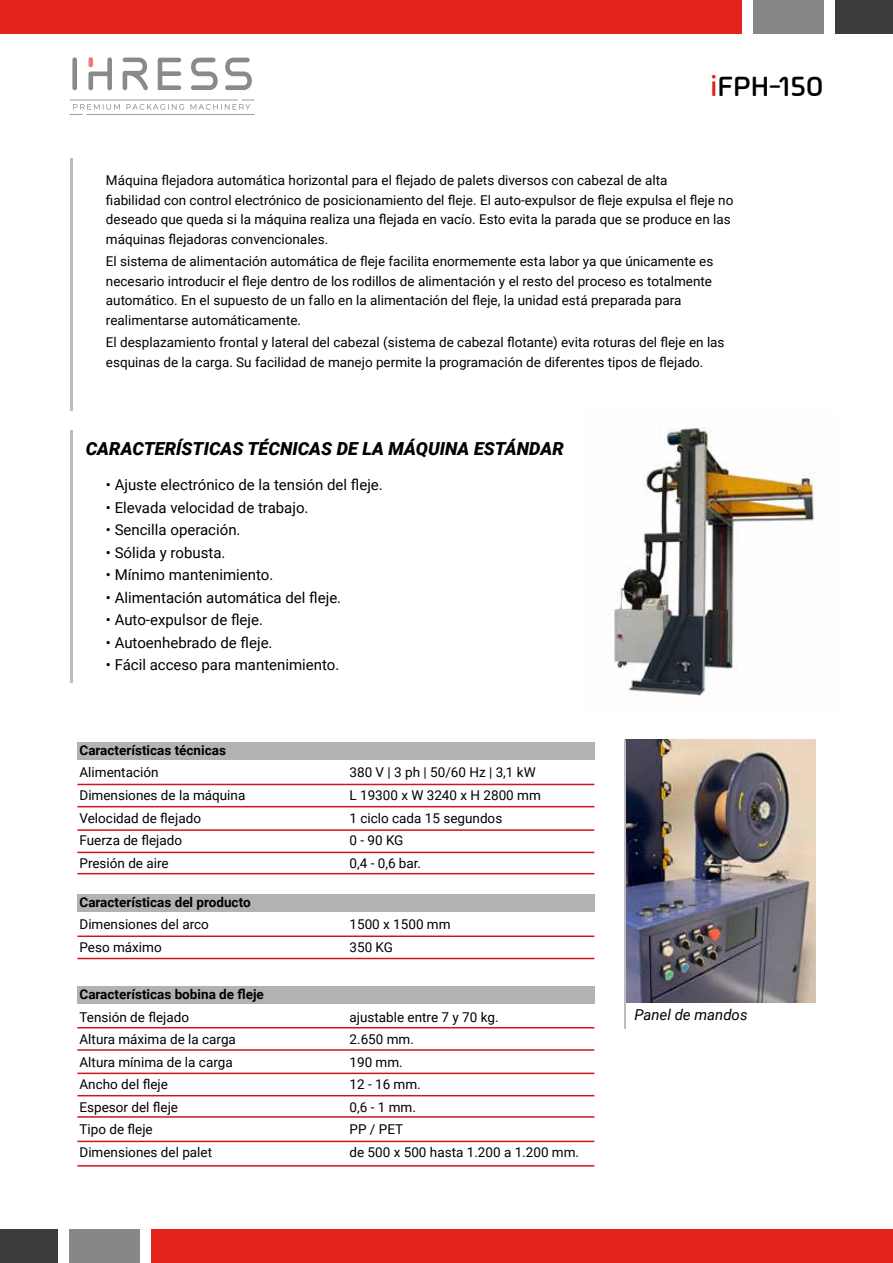
<style>
.page{position:relative;width:893px;height:1263px;background:#fff}
.page>*{position:absolute;margin:0;border:0;box-sizing:border-box;transform-origin:0 0}
.t1{font:500 29.4px "Ample Soft";color:#000}
.t2{font:italic 900 18px "Roboto";color:#000}
.t3{font:15px "Roboto";color:#000}
.t4{font:italic 15px "Roboto";color:#000}
.t5{font:13.5px/19.5px "Roboto";color:#000}
.t6{font:700 13.5px "Roboto";color:#000}
.s1{color:#e2241c}
</style>
<div class="page">
<div style="left:0;top:0;width:742px;height:34px;background:#e2241c"></div>
<div style="left:835px;top:0;width:58px;height:34px;background:#3c3c3b"></div>
<div style="left:753px;top:0;width:70px;height:34px;background:#878787"></div>
<div style="left:151px;top:1229px;width:742px;height:34px;background:#e2241c"></div>
<div style="left:0;top:1229px;width:58px;height:34px;background:#3c3c3b"></div>
<div style="left:70px;top:1229px;width:70px;height:34px;background:#878787"></div>
<svg style="left:126px;top:104px;width:58px;height:6px"></svg>
<hr style="left:86px;top:114px;width:168px;height:1px;background:#3c3c3b">
<svg style="left:70px;top:104px;width:50px;height:11px"></svg>
<hr style="left:70px;top:100px;width:168px;height:1px;background:#3c3c3b">
<svg style="left:191px;top:100px;width:63px;height:10px"></svg>
<svg style="left:123px;top:58px;width:25px;height:32px"></svg>
<svg style="left:158px;top:58px;width:23px;height:32px"></svg>
<div style="left:72px;top:57px;width:5px;height:33px;background:#8a8a89;border-radius:2px"></div>
<svg style="left:88px;top:57px;width:24px;height:33px"></svg>
<div style="left:88px;top:57px;width:5px;height:10px;background:#ed7b76;border-radius:2px"></div>
<svg style="left:191px;top:58px;width:27px;height:32px"></svg>
<svg style="left:225px;top:58px;width:27px;height:32px"></svg>
<hr style="left:70px;top:430px;width:3px;height:252px;background:#bdbbbe">
<hr style="left:70px;top:158px;width:3px;height:253px;background:#bdbbbe">
<img style="left:625px;top:740px;width:191px;height:262px">
<hr style="left:624px;top:740px;width:1px;height:288px;background:#bdbbbe">
<div style="left:77px;top:742px;width:517px;height:17px;background:#b3b2b2"></div>
<hr style="left:77px;top:784px;width:517px;height:1px;background:#cd1719">
<hr style="left:77px;top:806px;width:517px;height:1px;background:#cd1719">
<hr style="left:77px;top:829px;width:517px;height:2px;background:#cd1719">
<hr style="left:77px;top:852px;width:517px;height:1px;background:#cd1719">
<hr style="left:77px;top:873px;width:517px;height:1px;background:#cd1719">
<div style="left:77px;top:894px;width:517px;height:17px;background:#b3b2b2"></div>
<hr style="left:77px;top:935px;width:517px;height:2px;background:#cd1719">
<hr style="left:77px;top:958px;width:517px;height:1px;background:#cd1719">
<div style="left:77px;top:987px;width:517px;height:17px;background:#b3b2b2"></div>
<hr style="left:77px;top:1027px;width:517px;height:1px;background:#cd1719">
<hr style="left:77px;top:1049px;width:517px;height:2px;background:#cd1719">
<hr style="left:77px;top:1072px;width:517px;height:2px;background:#cd1719">
<hr style="left:77px;top:1095px;width:517px;height:1px;background:#cd1719">
<hr style="left:77px;top:1116px;width:517px;height:2px;background:#cd1719">
<hr style="left:77px;top:1141px;width:517px;height:1px;background:#cd1719">
<hr style="left:77px;top:1165px;width:517px;height:1px;background:#cd1719">
<img style="left:614px;top:427px;width:201px;height:269px">
<h1 class="t1" style="left:710px;top:70px;width:114px"><span class="s1">i</span>FPH-150</h1>
<p class="t5" style="left:106px;top:170px;width:629px">Máquina flejadora automática horizontal para el flejado de palets diversos con cabezal de alta<br>fiabilidad con control electrónico de posicionamiento del fleje. El auto-expulsor de fleje expulsa el fleje no deseado que queda si la máquina realiza una flejada en vacío. Esto evita la parada que se produce en las máquinas flejadoras convencionales.</p>
<p class="t5" style="left:106px;top:251px;width:609px">El sistema de alimentación automática de fleje facilita enormemente esta labor ya que únicamente es necesario introducir el fleje dentro de los rodillos de alimentación y el resto del proceso es totalmente automático. En el supuesto de un fallo en la alimentación del fleje, la unidad está preparada para realimentarse automáticamente.</p>
<p class="t5" style="left:106px;top:332px;width:620px">El desplazamiento frontal y lateral del cabezal (sistema de cabezal flotante) evita roturas del fleje en las esquinas de la carga. Su facilidad de manejo permite la programación de diferentes tipos de flejado.</p>
<h2 class="t2" style="left:86px;top:436px;width:480px">CARACTERÍSTICAS TÉCNICAS DE LA MÁQUINA ESTÁNDAR</h2>
<p class="t3" style="left:106px;top:475px;width:278px">• Ajuste electrónico de la tensión del fleje.</p>
<p class="t3" style="left:106px;top:497px;width:204px">• Elevada velocidad de trabajo.</p>
<p class="t3" style="left:106px;top:520px;width:136px">• Sencilla operación.</p>
<p class="t3" style="left:106px;top:542px;width:121px">• Sólida y robusta.</p>
<p class="t3" style="left:106px;top:565px;width:169px">• Mínimo mantenimiento.</p>
<p class="t3" style="left:106px;top:587px;width:237px">• Alimentación automática del fleje.</p>
<p class="t3" style="left:106px;top:610px;width:159px">• Auto-expulsor de fleje.</p>
<p class="t3" style="left:106px;top:632px;width:168px">• Autoenhebrado de fleje.</p>
<p class="t3" style="left:106px;top:655px;width:235px">• Fácil acceso para mantenimiento.</p>
<p class="t6" style="left:80px;top:741px;width:148px">Características técnicas</p>
<p class="t5" style="left:80px;top:762px;width:81px">Alimentación</p>
<p class="t5" style="left:350px;top:762px;width:188px">380 V | 3 ph | 50/60 Hz | 3,1 kW</p>
<p class="t5" style="left:80px;top:785px;width:167px">Dimensiones de la máquina</p>
<p class="t5" style="left:350px;top:785px;width:193px">L 19300 x W 3240 x H 2800 mm</p>
<p class="t5" style="left:80px;top:807px;width:123px">Velocidad de flejado</p>
<p class="t5" style="left:350px;top:807px;width:154px">1 ciclo cada 15 segundos</p>
<p class="t5" style="left:80px;top:830px;width:104px">Fuerza de flejado</p>
<p class="t5" style="left:350px;top:830px;width:55px">0 - 90 KG</p>
<p class="t5" style="left:80px;top:852px;width:91px">Presión de aire</p>
<p class="t5" style="left:350px;top:852px;width:73px">0,4 - 0,6 bar.</p>
<p class="t6" style="left:80px;top:892px;width:173px">Características del producto</p>
<p class="t5" style="left:80px;top:914px;width:131px">Dimensiones del arco</p>
<p class="t5" style="left:350px;top:914px;width:103px">1500 x 1500 mm</p>
<p class="t5" style="left:80px;top:937px;width:84px">Peso máximo</p>
<p class="t5" style="left:350px;top:937px;width:45px">350 KG</p>
<p class="t6" style="left:80px;top:985px;width:186px">Características bobina de fleje</p>
<p class="t5" style="left:80px;top:1007px;width:111px">Tensión de flejado</p>
<p class="t5" style="left:350px;top:1007px;width:151px">ajustable entre 7 y 70 kg.</p>
<p class="t5" style="left:80px;top:1029px;width:158px">Altura máxima de la carga</p>
<p class="t5" style="left:350px;top:1029px;width:66px">2.650 mm.</p>
<p class="t5" style="left:80px;top:1052px;width:155px">Altura mínima de la carga</p>
<p class="t5" style="left:350px;top:1052px;width:55px">190 mm.</p>
<p class="t5" style="left:80px;top:1074px;width:90px">Ancho del fleje</p>
<p class="t5" style="left:350px;top:1074px;width:73px">12 - 16 mm.</p>
<p class="t5" style="left:80px;top:1097px;width:100px">Espesor del fleje</p>
<p class="t5" style="left:350px;top:1097px;width:68px">0,6 - 1 mm.</p>
<p class="t5" style="left:80px;top:1119px;width:75px">Tipo de fleje</p>
<p class="t5" style="left:350px;top:1119px;width:55px">PP / PET</p>
<p class="t5" style="left:80px;top:1142px;width:134px">Dimensiones del palet</p>
<p class="t5" style="left:350px;top:1142px;width:231px">de 500 x 500 hasta 1.200 a 1.200 mm.</p>
<p class="t4" style="left:634px;top:1004px;width:115px">Panel de mandos</p>
</div>
